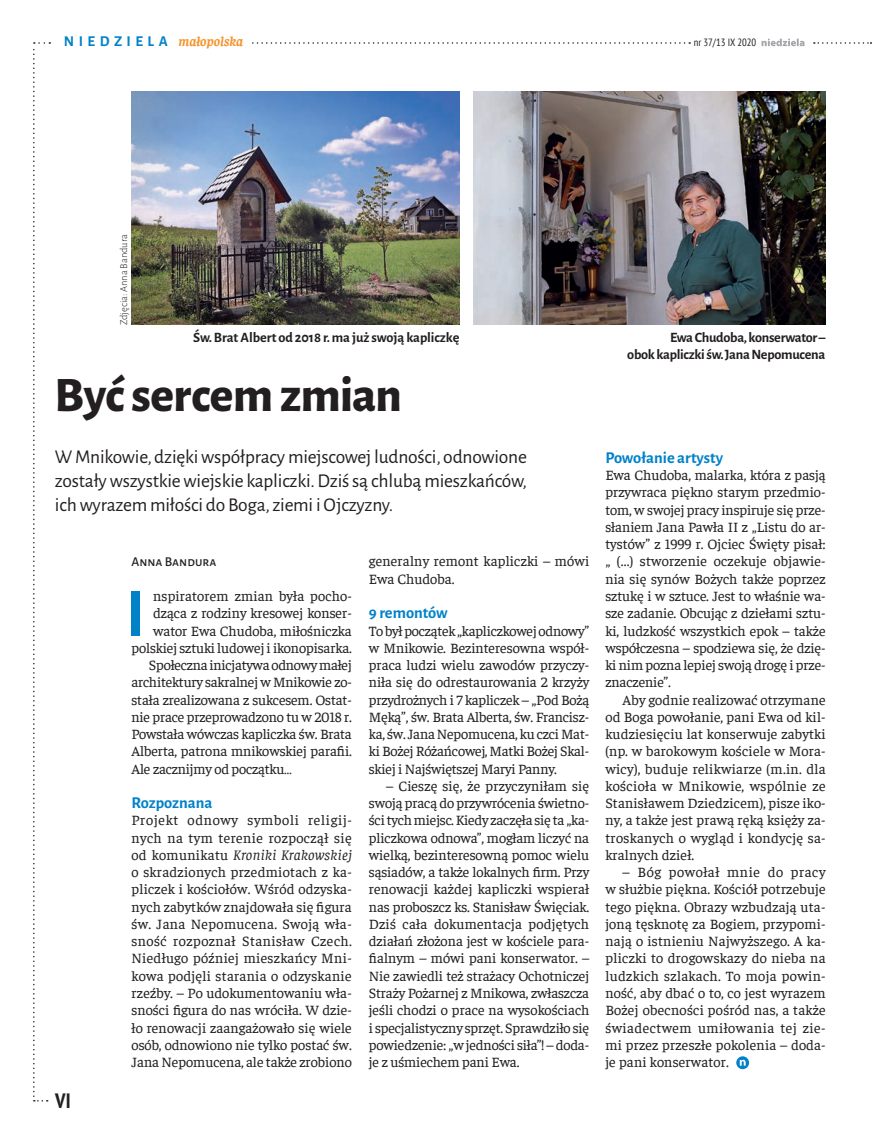
<style>
.page{position:relative;width:872px;height:1136px;background:#fff}
.page>*{position:absolute;margin:0;border:0;box-sizing:border-box;transform-origin:0 0}
.t1{font:700 condensed 65.55px "Myriad Pro";color:#0082c9}
.t2{font:800 49.5px "Alegreya Sans";letter-spacing:-.015em;color:#231f20}
.t3{font:700 condensed 20.7px "PT Sans";color:#231f20}
.t4{font:19.5px/24px "Alegreya Sans";letter-spacing:-.01em;color:#231f20;text-align:justify}
.t5{font:700 16.5px "Alegreya Sans";color:#0082c9}
.t6{font:14.4px/17.2px "Faustina";letter-spacing:-.01em;color:#231f20;text-align:justify}
.t7{font:14.4px/17.2px "Faustina";letter-spacing:.01em;color:#231f20}
.t8{font:700 14.25px/17.2px "Alegreya Sans";letter-spacing:-.02em;color:#231f20;text-align:right}
.t9{font:italic 700 13.5px "Faustina";color:#f69228}
.t10{font:500 13.5px "Alegreya Sans SC";color:#231f20}
.t11{font:300 10.5px "Alegreya Sans";color:#231f20}
.t12{font:condensed 10.5px "PT Sans";color:#231f20}
.s1{font-family:"Alegreya Sans";font-style:normal;font-size:15px;color:#0082c9}
.s2{font-style:italic}
</style>
<div class="page">
<svg style="left:761px;top:39px;width:43px;height:7px"></svg>
<svg style="left:33px;top:42px;width:17px;height:1059px"></svg>
<svg style="left:252px;top:42px;width:438px;height:2px"></svg>
<svg style="left:814px;top:42px;width:57px;height:2px"></svg>
<img style="left:473px;top:91px;width:352px;height:234px">
<svg style="left:736px;top:1056px;width:13px;height:12px"></svg>
<svg style="left:739px;top:1059px;width:6px;height:6px"></svg>
<img style="left:132px;top:91px;width:327px;height:234px">
<p class="t9" style="left:64px;top:32px;width:181px"><span class="s1">n i e d z i e l a</span> małopolska</p>
<p class="t12" style="left:693px;top:36px;width:64px">nr 37/13 IX 2020</p>
<p class="t11" style="left:117px;top:325px;width:92px;rotate:-90deg">Zdjęcia: Anna Bandura</p>
<p class="t8" style="left:193px;top:328px;width:268px">Św. Brat Albert od 2018 r. ma już swoją kapliczkę</p>
<h2 class="t2" style="left:54px;top:357px;width:349px">Być sercem zmian</h2>
<h3 class="t4" style="left:55px;top:443px;width:473px">W Mnikowie, dzięki współpracy miejscowej ludności, odnowione zostały wszystkie wiejskie kapliczki. Dziś są chlubą mieszkańców, ich wyrazem miłości do Boga, ziemi i Ojczyzny.</h3>
<h3 class="t3" style="left:55px;top:1086px;width:17px">VI</h3>
<p class="t10" style="left:131px;top:552px;width:86px">Anna Bandura</p>
<h1 class="t1" style="left:128px;top:572px;width:18px">I</h1>
<p class="t7" style="left:153px;top:586px;width:200px">nspiratorem zmian była pocho-</p>
<p class="t6" style="left:153px;top:603px;width:200px">dząca z rodziny kresowej konser-</p>
<p class="t6" style="left:153px;top:621px;width:200px">wator Ewa Chudoba, miłośniczka</p>
<p class="t6" style="left:131px;top:638px;width:222px">polskiej sztuki ludowej i ikonopisarka.</p>
<p class="t6" style="left:149px;top:655px;width:205px">Społeczna inicjatywa odnowy małej</p>
<p class="t6" style="left:131px;top:672px;width:222px">architektury sakralnej w Mnikowie zo-</p>
<p class="t6" style="left:131px;top:690px;width:222px">stała zrealizowana z sukcesem. Ostat-</p>
<p class="t6" style="left:131px;top:707px;width:222px">nie prace przeprowadzono tu w 2018 r.</p>
<p class="t6" style="left:131px;top:724px;width:222px">Powstała wówczas kapliczka św. Brata</p>
<p class="t6" style="left:131px;top:741px;width:222px">Alberta, patrona mnikowskiej parafii.</p>
<p class="t6" style="left:131px;top:759px;width:162px">Ale zacznijmy od początku…</p>
<p class="t5" style="left:131px;top:790px;width:82px">Rozpoznana</p>
<p class="t6" style="left:131px;top:810px;width:222px">Projekt odnowy symboli religij&shy;nych na tym terenie rozpoczął się od komunikatu <span class="s2">Kroniki Krakowskiej </span>o skradzionych przedmiotach z ka&shy;pliczek i kościołów. Wśród odzyska&shy;nych zabytków znajdowała się figura św. Jana Nepomucena. Swoją wła&shy;sność rozpoznał Stanisław Czech.<br>Niedługo później mieszkańcy Mni&shy;kowa podjęli starania o odzyskanie rzeźby. – Po udokumentowaniu wła&shy;sności figura do nas wróciła. W dzie&shy;ło renowacji zaangażowało się wiele osób, odnowiono nie tylko postać św.<br>Jana Nepomucena, ale także zrobiono</p>
<p class="t7" style="left:369px;top:552px;width:222px">generalny remont kapliczki – mówi<br>Ewa Chudoba.</p>
<p class="t5" style="left:369px;top:600px;width:80px">9 remontów</p>
<p class="t6" style="left:369px;top:621px;width:222px">To był początek „kapliczkowej odnowy” w Mnikowie. Bezinteresowna współ&shy;praca ludzi wielu zawodów przyczy&shy;niła się do odrestaurowania 2 krzyży przydrożnych i 7 kapliczek – „Pod Bożą Męką”, św. Brata Alberta, św. Francisz&shy;ka, św. Jana Nepomucena, ku czci Mat&shy;ki Bożej Różańcowej, Matki Bożej Skal&shy;skiej i Najświętszej Maryi Panny.</p>
<p class="t6" style="left:369px;top:776px;width:222px;text-indent:17px">– Cieszę się, że przyczyniłam się swoją pracą do przywrócenia świetno&shy;ści tych miejsc. Kiedy zaczęła się ta „ka&shy;pliczkowa odnowa”, mogłam liczyć na wielką, bezinteresowną pomoc wielu sąsiadów, a także lokalnych firm. Przy renowacji każdej kapliczki wspierał nas proboszcz ks. Stanisław Święciak.<br>Dziś cała dokumentacja podjętych działań złożona jest w kościele para&shy;fialnym – mówi pani konserwator. – Nie zawiedli też strażacy Ochotniczej Straży Pożarnej z Mnikowa, zwłaszcza jeśli chodzi o prace na wysokościach i specjalistyczny sprzęt. Sprawdziło się powiedzenie: „w jedności siła”! – doda&shy;je z uśmiechem pani Ewa.</p>
<p class="t8" style="left:627px;top:328px;width:200px">Ewa Chudoba, konserwator –<br>obok kapliczki św. Jana Nepomucena</p>
<p class="t5" style="left:605px;top:445px;width:119px">Powołanie artysty</p>
<p class="t6" style="left:605px;top:465px;width:222px">Ewa Chudoba, malarka, która z pasją przywraca piękno starym przedmio&shy;tom, w swojej pracy inspiruje się prze&shy;słaniem Jana Pawła II z „Listu do ar&shy;tystów” z 1999 r. Ojciec Święty pisał: „ (...) stworzenie oczekuje objawie&shy;nia się synów Bożych także poprzez sztukę i w sztuce. Jest to właśnie wa&shy;sze zadanie. Obcując z dziełami sztu&shy;ki, ludzkość wszystkich epok – także współczesna – spodziewa się, że dzię&shy;ki nim pozna lepiej swoją drogę i prze&shy;znaczenie”.</p>
<p class="t6" style="left:605px;top:690px;width:222px;text-indent:17px">Aby godnie realizować otrzymane od Boga powołanie, pani Ewa od kil&shy;kudziesięciu lat konserwuje zabytki (np. w barokowym kościele w Mora&shy;wicy), buduje relikwiarze (m.in. dla kościoła w Mnikowie, wspólnie ze Stanisławem Dziedzicem), pisze iko&shy;ny, a także jest prawą ręką księży za&shy;troskanych o wygląd i kondycję sa&shy;kralnych dzieł.</p>
<p class="t6" style="left:605px;top:862px;width:222px;text-indent:17px">– Bóg powołał mnie do pracy w służbie piękna. Kościół potrzebuje tego piękna. Obrazy wzbudzają uta&shy;joną tęsknotę za Bogiem, przypomi&shy;nają o istnieniu Najwyższego. A ka&shy;pliczki to drogowskazy do nieba na ludzkich szlakach. To moja powin&shy;ność, aby dbać o to, co jest wyrazem Bożej obecności pośród nas, a także świadectwem umiłowania tej zie&shy;mi przez przeszłe pokolenia – doda&shy;je pani konserwator.</p>
</div>
